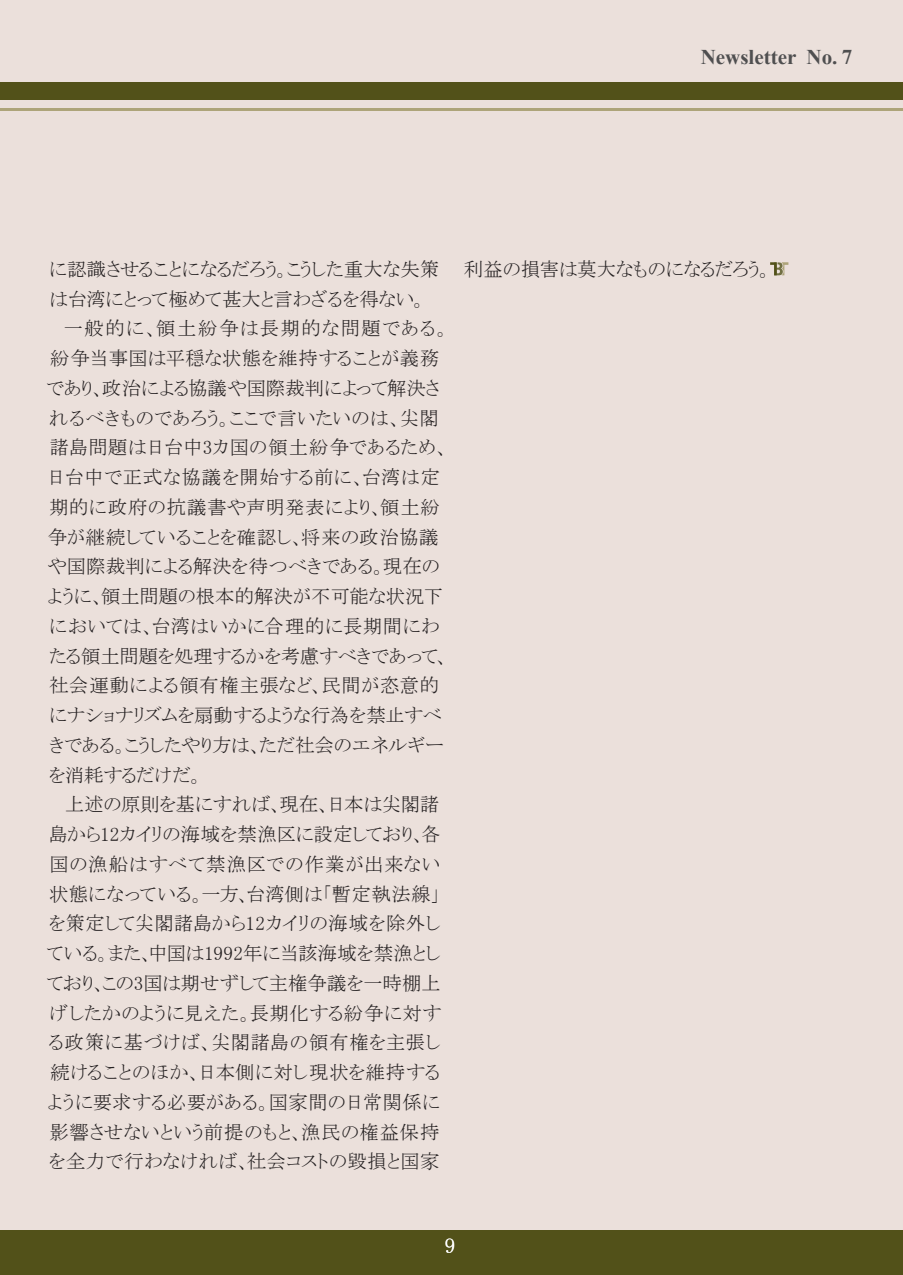
<style>
.page{position:relative;width:903px;height:1275px;background:#ebe0db}
.page>*{position:absolute;margin:0;border:0;box-sizing:border-box;transform-origin:0 0}
.t1{font:700 21px "Times New Roman";color:#4f4f50}
.t2{font:21px "MS P Mincho";color:#fff}
.內文{font:19.25px/29.8px "MS P Mincho";letter-spacing:.01em;color:#231f20}
.內文-2{font:19.25px/29.8px "MS P Mincho";letter-spacing:-.01em;color:#231f20}
</style>
<div class="page">
<div style="left:0;top:83px;width:903px;height:17px;background:#525119"></div>
<hr style="left:0;top:108px;width:903px;height:3px;background:#ada479">
<div style="left:0;top:1230px;width:903px;height:45px;background:#525119"></div>
<svg style="left:770px;top:262px;width:18px;height:13px"></svg>
<p class="t1" style="left:701px;top:43px;width:153px">Newsletter No. 7</p>
<p class="內文-2" style="left:49px;top:254px;width:392px">に認識させることになるだろう。こうした重大な失策は台湾にとって極めて甚大と言わざるを得ない。</p>
<p class="內文" style="left:46px;top:313px;width:405px;text-indent:18px">一般的に、領土紛争は長期的な問題である。紛争当事国は平穏な状態を維持することが義務であり、政治による協議や国際裁判によって解決されるべきものであろう。ここで言いたいのは、尖閣諸島問題は日台中3カ国の領土紛争であるため、日台中で正式な協議を開始する前に、台湾は定期的に政府の抗議書や声明発表により、領土紛争が継続していることを確認し、将来の政治協議や国際裁判による解決を待つべきである。現在のように、領土問題の根本的解決が不可能な状況下においては、台湾はいかに合理的に長期間にわたる領土問題を処理するかを考慮すべきであって、社会運動による領有権主張など、民間が恣意的にナショナリズムを扇動するような行為を禁止すべきである。こうしたやり方は、ただ社会のエネルギーを消耗するだけだ。</p>
<p class="內文" style="left:46px;top:789px;width:397px;text-indent:19px">上述の原則を基にすれば、現在、日本は尖閣諸島から12カイリの海域を禁漁区に設定しており、各国の漁船はすべて禁漁区での作業が出来ない状態になっている。一方、台湾側は「暫定執法線」を策定して尖閣諸島から12カイリの海域を除外している。また、中国は1992年に当該海域を禁漁としており、この3国は期せずして主権争議を一時棚上げしたかのように見えた。長期化する紛争に対する政策に基づけば、尖閣諸島の領有権を主張し続けることのほか、日本側に対し現状を維持するように要求する必要がある。国家間の日常関係に影響させないという前提のもと、漁民の権益保持を全力で行わなければ、社会コストの毀損と国家</p>
<p class="內文-2" style="left:464px;top:254px;width:309px">利益の損害は莫大なものになるだろう。</p>
<p class="t2" style="left:445px;top:1235px;width:12px">9</p>
</div>
